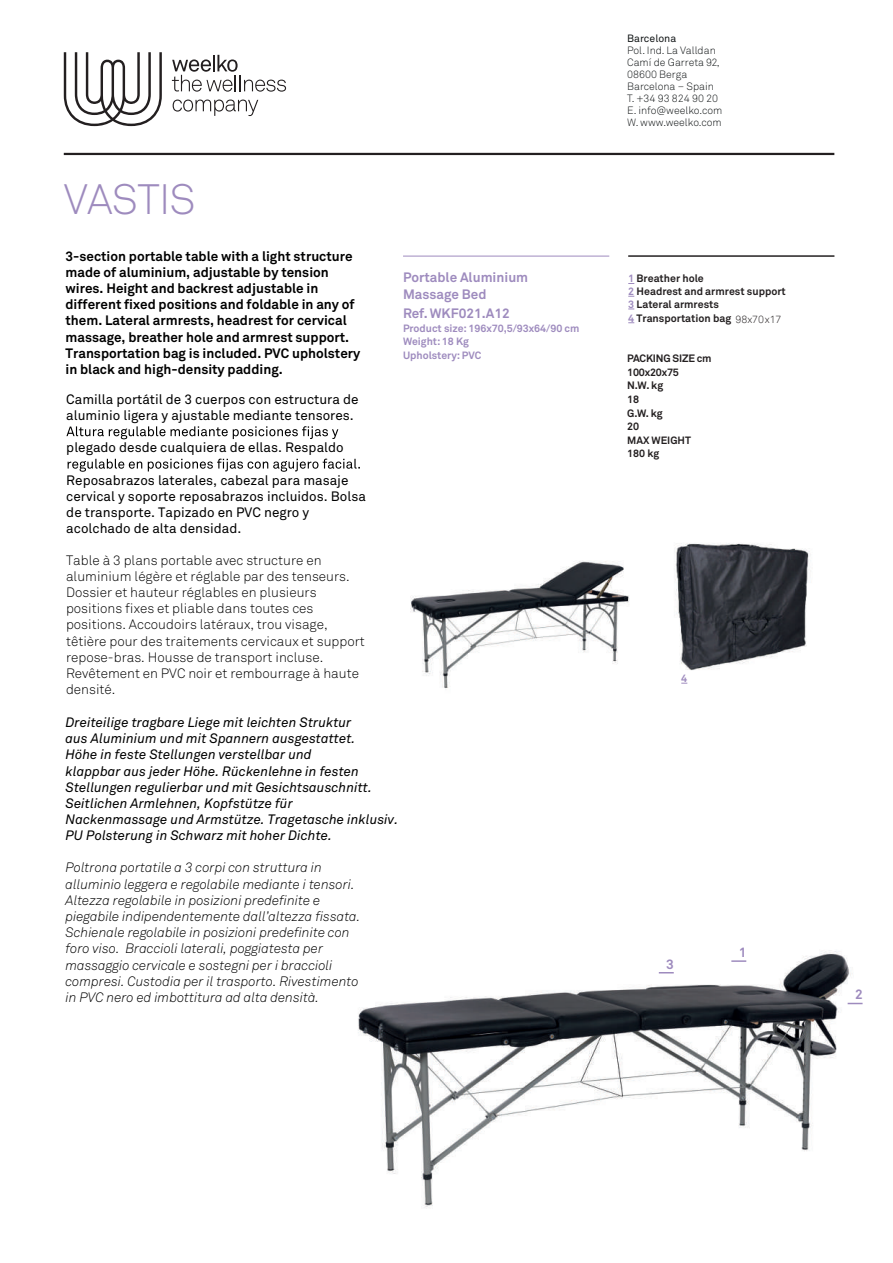
<style>
.page{position:relative;width:893px;height:1263px;background:#fff}
.page>*{position:absolute;margin:0;border:0;box-sizing:border-box;transform-origin:0 0}
.t1{font:300 42px "Akkurat";letter-spacing:-.015em;color:#9e8bbe}
.t2{font:italic 300 13.5px/16.2px "Akkurat";color:#000001}
.t3{font:italic 13.5px/16.2px "Akkurat";color:#000001}
.t4{font:300 13.5px/16.2px "Akkurat";color:#000001}
.t5{font:700 13.5px/16.2px "Akkurat";color:#000001}
.t6{font:13.5px/16.2px "Akkurat Std";color:#000001}
.t7{font:700 13.5px/16.2px "Akkurat";color:#9e8bbe}
.t8{font:700 10.65px/13.6px "Akkurat";color:#231f20}
.t9{font:700 10.65px "Akkurat";color:#9e8bbe}
.t10{font:300 10.5px/12px "Akkurat";color:#111516}
.t11{font:700 10.5px/13.5px "Akkurat";color:#9e8bbe}
.t12{font:700 10.5px/13.6px "Akkurat";color:#231f20}
.t13{font:10.5px "Akkurat";color:#111516}
.s1{color:#9e8bbe}
</style>
<div class="page">
<img style="left:358px;top:950px;width:505px;height:259px">
<hr style="left:64px;top:153px;width:770px;height:2px;background:#231f20">
<svg style="left:173px;top:100px;width:85px;height:16px"></svg>
<svg style="left:172px;top:55px;width:114px;height:37px"></svg>
<svg style="left:64px;top:52px;width:98px;height:74px"></svg>
<hr style="left:403px;top:256px;width:206px;height:1px;background:#9e8bbe">
<hr style="left:628px;top:256px;width:206px;height:1px;background:#231f20">
<svg style="left:66px;top:426px;width:272px;height:13px"></svg>
<svg style="left:68px;top:459px;width:292px;height:13px"></svg>
<svg style="left:731px;top:960px;width:15px;height:2px"></svg>
<svg style="left:659px;top:972px;width:15px;height:1px"></svg>
<svg style="left:848px;top:1003px;width:14px;height:1px"></svg>
<img style="left:410px;top:561px;width:220px;height:128px">
<img style="left:675px;top:543px;width:136px;height:128px">
<h1 class="t1" style="left:64px;top:175px;width:133px">VASTIS</h1>
<p class="t5" style="left:65px;top:248px;width:296px">3-section portable table with a light structure made of aluminium, adjustable by tension wires. Height and backrest adjustable in different fixed positions and foldable in any of them. Lateral armrests, headrest for cervical massage, breather hole and armrest support.<br>Transportation bag is included. PVC upholstery in black and high-density padding.</p>
<p class="t6" style="left:66px;top:391px;width:294px">Camilla portátil de 3 cuerpos con estructura de aluminio ligera y ajustable mediante tensores.</p>
<p class="t6" style="left:66px;top:440px;width:279px">plegado desde cualquiera de ellas. Respaldo</p>
<p class="t6" style="left:66px;top:472px;width:301px">Reposabrazos laterales, cabezal para masaje cervical y soporte reposabrazos incluidos. Bolsa de transporte. Tapizado en PVC negro y acolchado de alta densidad.</p>
<p class="t4" style="left:66px;top:552px;width:300px">Table à 3 plans portable avec structure en aluminium légère et réglable par des tenseurs.<br>Dossier et hauteur réglables en plusieurs positions fixes et pliable dans toutes ces positions. Accoudoirs latéraux, trou visage, têtière pour des traitements cervicaux et support repose-bras. Housse de transport incluse.<br>Revêtement en PVC noir et rembourrage à haute densité.</p>
<p class="t3" style="left:66px;top:714px;width:334px">Dreiteilige tragbare Liege mit leichten Struktur<br>aus Aluminium und mit Spannern ausgestattet.<br>Höhe in feste Stellungen verstellbar und<br>klappbar aus jeder Höhe. Rückenlehne in festen Stellungen regulierbar und mit Gesichtsauschnitt.<br>Seitlichen Armlehnen, Kopfstütze für Nackenmassage und Armstütze. Tragetasche inklusiv.<br>PU Polsterung in Schwarz mit hoher Dichte.</p>
<p class="t2" style="left:65px;top:860px;width:296px">Poltrona portatile a 3 corpi con struttura in alluminio leggera e regolabile mediante i tensori.<br>Altezza regolabile in posizioni predefinite e piegabile indipendentemente dall’altezza fissata.<br>Schienale regolabile in posizioni predefinite con foro viso. Braccioli laterali, poggiatesta per massaggio cervicale e sostegni per i braccioli compresi. Custodia per il trasporto. Rivestimento in PVC nero ed imbottitura ad alta densità.</p>
<p class="t7" style="left:403px;top:270px;width:127px">Portable Aluminium<br>Massage Bed</p>
<p class="t7" style="left:403px;top:306px;width:108px">Ref. WKF021.A12</p>
<p class="t11" style="left:403px;top:322px;width:178px">Product size: 196x70,5/93x64/90 cm<br>Weight: 18 Kg<br>Upholstery: PVC</p>
<p class="t13" style="left:627px;top:32px;width:50px">Barcelona</p>
<p class="t10" style="left:627px;top:45px;width:97px">Pol. Ind. La Valldan<br>Camí de Garreta 92,<br>08600 Berga<br>Barcelona – Spain<br>T. +34 93 824 90 20<br>E. info@weelko.com<br>W. www.weelko.com</p>
<p class="t8" style="left:628px;top:272px;width:159px;line-height:12.8px"><span class="s1">1</span> Breather hole<br><span class="s1">2</span> Headrest and armrest support<br><span class="s1">3</span> Lateral armrests</p>
<p class="t8" style="left:628px;top:311px;width:155px"><span class="s1">4</span> Transportation bag <sub>98x70x17</sub></p>
<p class="t8" style="left:627px;top:351px;width:86px">PACKING SIZE cm<br>100x20x75<br>N.W. kg<br>18<br>G.W. kg<br>20</p>
<p class="t12" style="left:627px;top:433px;width:65px">MAX WEIGHT<br>180 kg</p>
<p class="t9" style="left:681px;top:672px;width:8px">4</p>
<p class="t7" style="left:666px;top:956px;width:9px">3</p>
<p class="t7" style="left:739px;top:944px;width:9px">1</p>
<p class="t7" style="left:855px;top:987px;width:9px">2</p>
</div>
